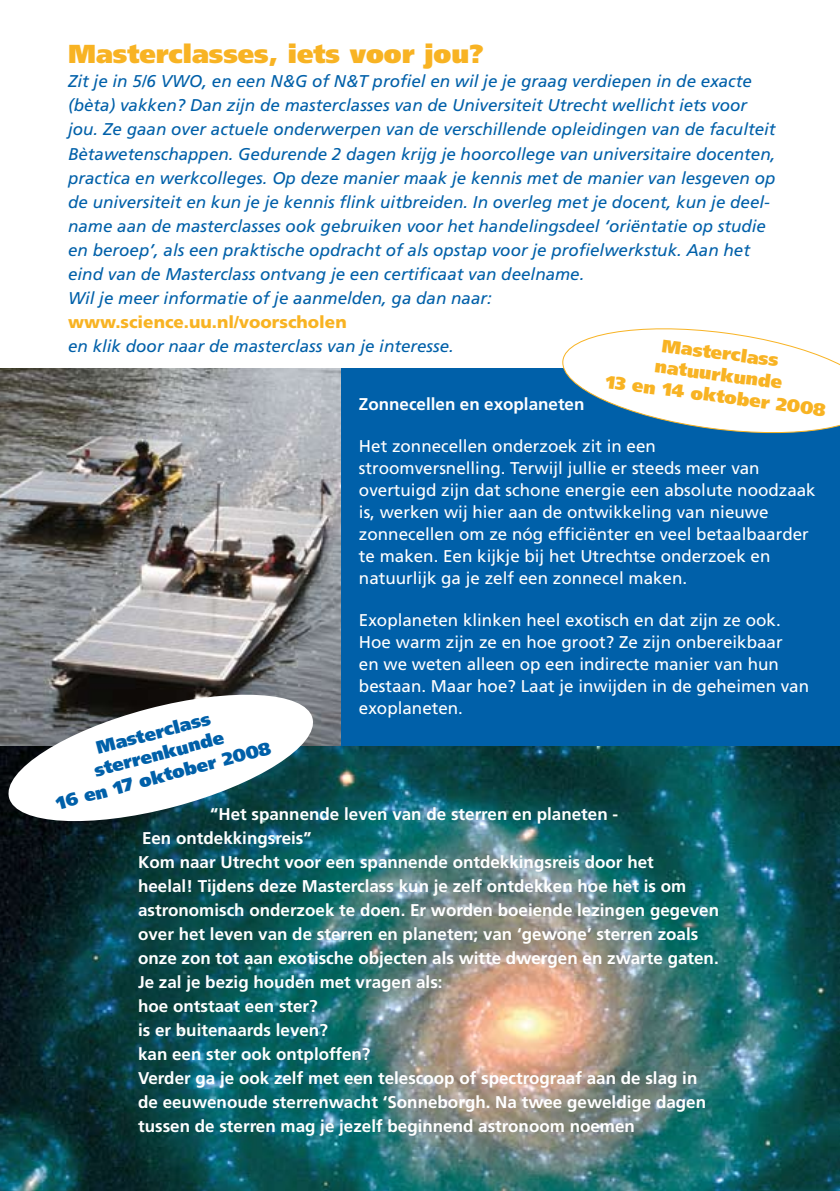
<style>
.page{position:relative;width:840px;height:1191px;background:#fff}
.page>*{position:absolute;margin:0;border:0;box-sizing:border-box;transform-origin:0 0}
.t1{font:900 26px "Frutiger LT Std";color:#f8b323}
.t2{font:900 18px/21.8px "Frutiger LT Std";color:#0060a9;text-align:center}
.t3{font:900 18px/21.6px "Frutiger LT Std";color:#f8b323;text-align:center}
.t4{font:italic 17px/24px "Frutiger LT Std";color:#0060a9}
.t5{font:700 17px/24px "Frutiger LT Std";color:#fff}
.t6{font:17px/22px "Frutiger LT Std";color:#fff}
.t7{font:900 17px "Frutiger LT Std";color:#f8b323}
</style>
<div class="page">
<div style="left:338px;top:369px;width:501px;height:378px;background:#0060a9"></div>
<img style="left:0;top:369px;width:340px;height:377px">
<img style="left:0;top:746px;width:839px;height:445px">
<svg style="left:558px;top:328px;width:281px;height:106px"></svg>
<svg style="left:2px;top:687px;width:317px;height:142px"></svg>
<h1 class="t1" style="left:68px;top:38px;width:417px">Masterclasses, iets voor jou?</h1>
<p class="t4" style="left:68px;top:70px;width:708px">Zit je in 5/6 VWO, en een N&amp;G of N&amp;T profiel en wil je je graag verdiepen in de exacte (bèta) vakken? Dan zijn de masterclasses van de Universiteit Utrecht wellicht iets voor jou. Ze gaan over actuele onderwerpen van de verschillende opleidingen van de faculteit Bètawetenschappen. Gedurende 2 dagen krijg je hoorcollege van universitaire docenten, practica en werkcolleges. Op deze manier maak je kennis met de manier van lesgeven op de universiteit en kun je je kennis flink uitbreiden. In overleg met je docent, kun je deel&shy;name aan de masterclasses ook gebruiken voor het handelingsdeel ‘oriëntatie op studie en beroep’, als een praktische opdracht of als opstap voor je profielwerkstuk. Aan het eind van de Masterclass ontvang je een certificaat van deelname.<br>Wil je meer informatie of je aanmelden, ga dan naar:</p>
<p class="t7" style="left:68px;top:311px;width:280px">www.science.uu.nl/voorscholen</p>
<p class="t4" style="left:68px;top:334px;width:387px">en klik door naar de masterclass van je interesse.</p>
<p class="t3" style="left:612px;top:328px;width:223px;rotate:7deg">Masterclass natuurkunde<br>13 en 14 oktober 2008</p>
<p class="t5" style="left:359px;top:392px;width:227px">Zonnecellen en exoplaneten</p>
<p class="t6" style="left:359px;top:435px;width:458px">Het zonnecellen onderzoek zit in een<br>stroomversnelling. Terwijl jullie er steeds meer van overtuigd zijn dat schone energie een absolute noodzaak is, werken wij hier aan de ontwikkeling van nieuwe zonnecellen om ze nóg efficiënter en veel betaalbaarder te maken. Een kijkje bij het Utrechtse onderzoek en natuurlijk ga je zelf een zonnecel maken.</p>
<p class="t6" style="left:359px;top:609px;width:451px">Exoplaneten klinken heel exotisch en dat zijn ze ook.<br>Hoe warm zijn ze en hoe groot? Ze zijn onbereikbaar<br>en we weten alleen op een indirecte manier van hun bestaan. Maar hoe? Laat je inwijden in de geheimen van exoplaneten.</p>
<p class="t2" style="left:43px;top:751px;width:222px;rotate:-15deg">Masterclass sterrenkunde<br>16 en 17 oktober 2008</p>
<p class="t5" style="left:138px;top:801px;width:582px;text-indent:72px">“Het spannende leven van de sterren en planeten -<br>Een ontdekkingsreis”<br>Kom naar Utrecht voor een spannende ontdekkingsreis door het<br>heelal! Tijdens deze Masterclass kun je zelf ontdekken hoe het is om astronomisch onderzoek te doen. Er worden boeiende lezingen gegeven over het leven van de sterren en planeten; van ‘gewone’ sterren zoals onze zon tot aan exotische objecten als witte dwergen en zwarte gaten.<br>Je zal je bezig houden met vragen als:<br>hoe ontstaat een ster?<br>is er buitenaards leven?<br>kan een ster ook ontploffen?<br>Verder ga je ook zelf met een telescoop of spectrograaf aan de slag in de eeuwenoude sterrenwacht ‘Sonneborgh. Na twee geweldige dagen tussen de sterren mag je jezelf beginnend astronoom noemen</p>
</div>
